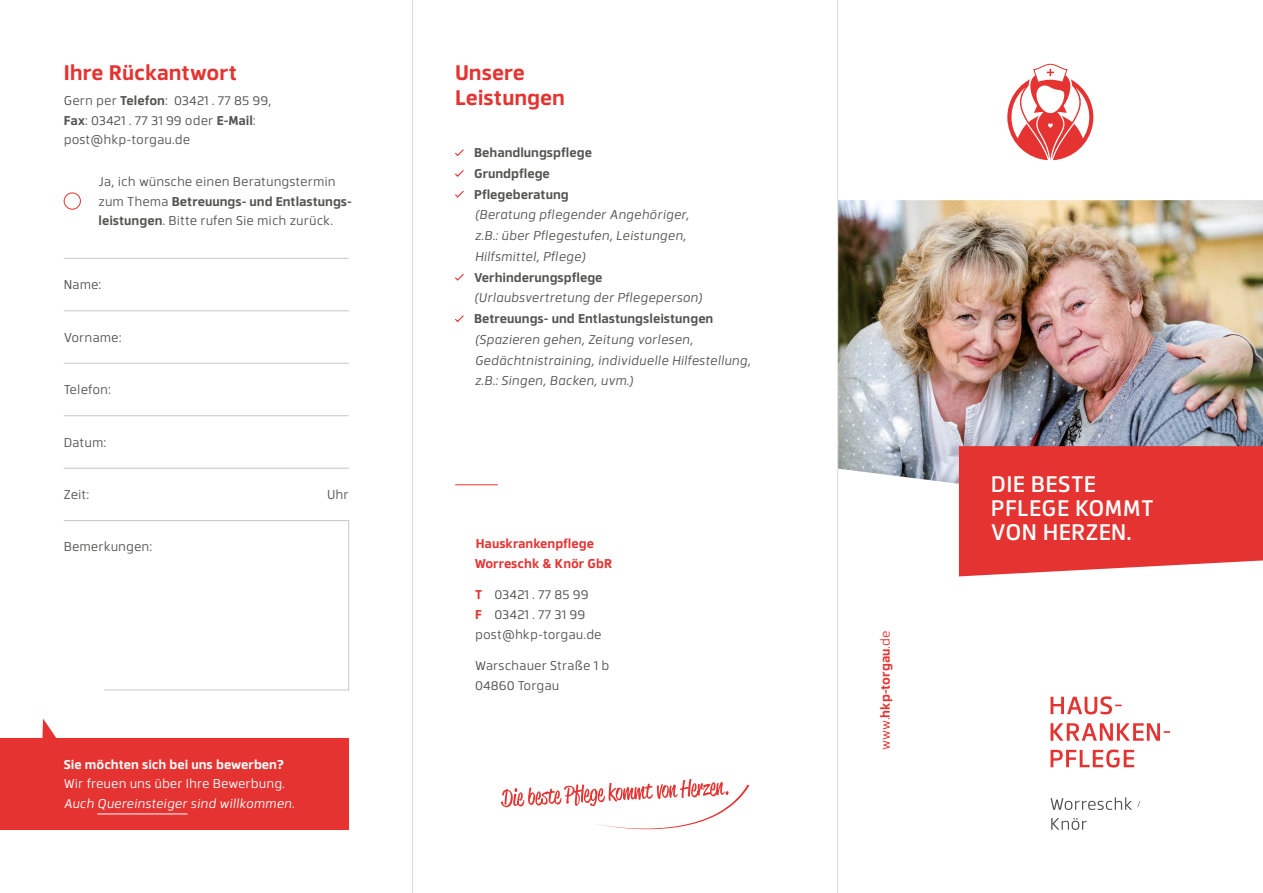
<style>
.page{position:relative;width:1263px;height:893px;background:#fff}
.page>*{position:absolute;margin:0;border:0;box-sizing:border-box;transform-origin:0 0}
.t1{font:500 22.5px/24px "Facto";letter-spacing:.01em;color:#fff}
.t2{font:700 21px/25.5px "Facto";color:#e53331}
.t3{font:12.75px/19.5px "Facto";color:#545453}
.t4{font:italic 12.75px/20.7px "Facto";color:#545453}
.t5{font:700 12.75px/20.7px "Facto";color:#545453}
.t6{font:700 12.75px/20.2px "Facto";color:#e53331}
.t7{font:italic 12.75px "Facto";color:#fff}
.t8{font:12.75px "Facto";color:#fff}
.t9{font:700 12.75px "Facto";color:#fff}
.s1{font-weight:700}
.s2{font-weight:700;color:#e53331}
.s3{font-weight:400}
</style>
<div class="page">
<div style="left:0;top:738px;width:349px;height:91px;background:#e53331"></div>
<img style="left:838px;top:200px;width:425px;height:322px">
<div style="left:959px;top:446px;width:304px;height:130px;background:#e53331"></div>
<hr style="left:412px;top:0;width:1px;height:893px;background:#dadada">
<hr style="left:837px;top:0;width:1px;height:893px;background:#dadada">
<svg style="left:1051px;top:818px;width:36px;height:12px"></svg>
<svg style="left:1050px;top:797px;width:90px;height:13px"></svg>
<svg style="left:1050px;top:696px;width:120px;height:72px"></svg>
<svg style="left:1007px;top:64px;width:86px;height:96px"></svg>
<svg style="left:455px;top:149px;width:9px;height:7px"></svg>
<svg style="left:455px;top:170px;width:9px;height:7px"></svg>
<svg style="left:455px;top:274px;width:9px;height:7px"></svg>
<svg style="left:455px;top:315px;width:9px;height:8px"></svg>
<svg style="left:455px;top:191px;width:9px;height:7px"></svg>
<hr style="left:455px;top:485px;width:43px;height:1px;background:#e53331">
<hr style="left:64px;top:468px;width:285px;height:1px;background:#c6c6c6">
<hr style="left:64px;top:258px;width:285px;height:1px;background:#c6c6c6">
<hr style="left:64px;top:415px;width:285px;height:1px;background:#c6c6c6">
<hr style="left:64px;top:311px;width:285px;height:1px;background:#c6c6c6">
<hr style="left:64px;top:363px;width:285px;height:1px;background:#c6c6c6">
<div style="left:64px;top:193px;width:17px;height:17px;border:1px solid #e53331;border-radius:50%"></div>
<svg style="left:42px;top:719px;width:15px;height:19px"></svg>
<svg style="left:63px;top:520px;width:286px;height:170px"></svg>
<svg style="left:501px;top:779px;width:248px;height:51px"></svg>
<hr style="left:97px;top:814px;width:90px;height:1px;background:#fff">
<h2 class="t2" style="left:64px;top:58px;width:175px">Ihre Rückantwort</h2>
<p class="t3" style="left:64px;top:90px;width:209px">Gern per <span class="s1">Telefon</span>: 03421 . 77 85 99,<br><span class="s1">Fax</span>: 03421 . 77 31 99 oder <span class="s1">E-Mail</span>: post@hkp-torgau.de</p>
<p class="t3" style="left:99px;top:171px;width:255px">Ja, ich wünsche einen Beratungstermin zum Thema <span class="s1">Betreuungs- und Entlastungs&shy;leistungen</span>. Bitte rufen Sie mich zurück.</p>
<p class="t3" style="left:64px;top:274px;width:39px">Name:</p>
<p class="t3" style="left:64px;top:327px;width:59px">Vorname:</p>
<p class="t3" style="left:64px;top:379px;width:49px">Telefon:</p>
<p class="t3" style="left:64px;top:432px;width:44px">Datum:</p>
<p class="t3" style="left:64px;top:484px;width:27px">Zeit:</p>
<p class="t3" style="left:64px;top:536px;width:90px">Bemerkungen:</p>
<p class="t3" style="left:327px;top:484px;width:23px">Uhr</p>
<p class="t9" style="left:64px;top:755px;width:222px">Sie möchten sich bei uns bewerben?</p>
<p class="t8" style="left:64px;top:775px;width:223px">Wir freuen uns über Ihre Bewerbung.</p>
<p class="t7" style="left:64px;top:794px;width:232px">Auch Quereinsteiger sind willkommen.</p>
<h2 class="t2" style="left:455px;top:58px;width:112px">Unsere<br>Leistungen</h2>
<p class="t5" style="left:474px;top:142px;width:119px">Behandlungspflege<br>Grundpflege</p>
<p class="t5" style="left:474px;top:183px;width:96px">Pflegeberatung</p>
<p class="t4" style="left:475px;top:204px;width:216px">(Beratung pflegender Angehöriger, z.B.: über Pflegestufen, Leistungen,<br>Hilfsmittel, Pflege)</p>
<p class="t5" style="left:474px;top:266px;width:130px">Verhinderungspflege</p>
<p class="t4" style="left:474px;top:287px;width:230px">(Urlaubsvertretung der Pflegeperson)</p>
<p class="t5" style="left:474px;top:308px;width:241px">Betreuungs- und Entlastungsleistungen</p>
<p class="t4" style="left:475px;top:328px;width:220px">(Spazieren gehen, Zeitung vorlesen,</p>
<p class="t4" style="left:475px;top:349px;width:278px">Gedächtnistraining, individuelle Hilfestellung, z.B.: Singen, Backen, uvm.)</p>
<p class="t6" style="left:475px;top:532px;width:139px">Hauskrankenpflege<br>Worreschk &amp; Knör GbR</p>
<p class="t3" style="left:475px;top:583px;width:128px;line-height:20.2px"><span class="s2">T</span> 03421 . 77 85 99<br><span class="s2">F</span> 03421 . 77 31 99 post@hkp-torgau.de</p>
<p class="t3" style="left:475px;top:654px;width:136px;line-height:20.2px">Warschauer Straße 1 b<br>04860 Torgau</p>
<p class="t6" style="left:874px;top:750px;width:121px;rotate:-90deg"><span class="s3">www.</span>hkp-torgau<span class="s3">.de</span></p>
<h1 class="t1" style="left:991px;top:471px;width:164px">DIE BESTE<br>PFLEGE KOMMT<br>VON HERZEN.</h1>
</div>
